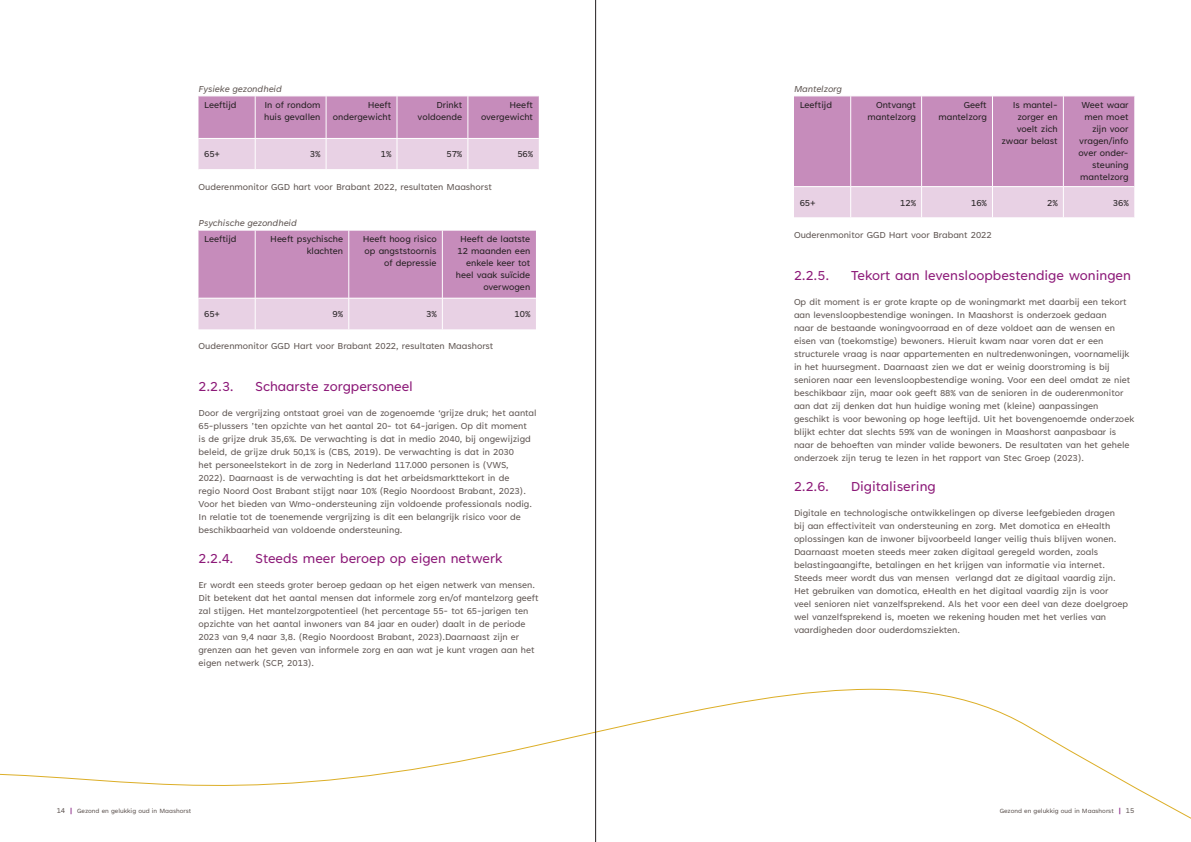
<style>
.page{position:relative;width:1191px;height:842px;background:#fff}
.page>*{position:absolute;margin:0;border:0;box-sizing:border-box;transform-origin:0 0}
.t1{font:15px "Tenorite";color:#8c1978}
.t2{font:10px/13px "Tenorite";color:#5f5552}
.t3{font:10px/12px "Tenorite";color:#231f20;text-align:right}
.t4{font:italic 10px "Tenorite";color:#5f5552}
.t5{font:7px "Tenorite";color:#5f5552}
.s1{font-size:8px}
.s2{font-weight:700;font-size:8px;color:#8a2885}
</style>
<div class="page">
<svg style="left:198px;top:97px;width:341px;height:72px;background:#d4a9cc"></svg>
<hr style="left:255px;top:96px;width:1px;height:42px;background:#fff">
<hr style="left:326px;top:96px;width:1px;height:42px;background:#fff">
<hr style="left:397px;top:96px;width:1px;height:42px;background:#fff">
<hr style="left:467px;top:96px;width:1px;height:42px;background:#fff">
<hr style="left:198px;top:138px;width:57px;height:1px;background:#fff">
<hr style="left:255px;top:138px;width:71px;height:1px;background:#fff">
<hr style="left:255px;top:139px;width:1px;height:30px;background:#fff">
<hr style="left:326px;top:138px;width:71px;height:1px;background:#fff">
<hr style="left:326px;top:139px;width:1px;height:30px;background:#fff">
<hr style="left:397px;top:138px;width:71px;height:1px;background:#fff">
<hr style="left:397px;top:139px;width:1px;height:30px;background:#fff">
<hr style="left:468px;top:138px;width:71px;height:1px;background:#fff">
<hr style="left:467px;top:139px;width:1px;height:30px;background:#fff">
<svg style="left:198px;top:231px;width:338px;height:98px;background:#d0a2c8"></svg>
<hr style="left:255px;top:230px;width:1px;height:68px;background:#fff">
<hr style="left:348px;top:230px;width:1px;height:68px;background:#fff">
<hr style="left:442px;top:230px;width:1px;height:68px;background:#fff">
<hr style="left:198px;top:298px;width:57px;height:1px;background:#fff">
<hr style="left:255px;top:298px;width:94px;height:1px;background:#fff">
<hr style="left:255px;top:298px;width:1px;height:31px;background:#fff">
<hr style="left:349px;top:298px;width:93px;height:1px;background:#fff">
<hr style="left:348px;top:298px;width:1px;height:31px;background:#fff">
<hr style="left:442px;top:298px;width:94px;height:1px;background:#fff">
<hr style="left:442px;top:298px;width:1px;height:31px;background:#fff">
<svg style="left:794px;top:97px;width:340px;height:121px;background:#cf9ec5"></svg>
<hr style="left:850px;top:96px;width:1px;height:90px;background:#fff">
<hr style="left:921px;top:96px;width:1px;height:90px;background:#fff">
<hr style="left:992px;top:96px;width:1px;height:90px;background:#fff">
<hr style="left:1063px;top:96px;width:1px;height:90px;background:#fff">
<hr style="left:794px;top:186px;width:56px;height:1px;background:#fff">
<hr style="left:850px;top:186px;width:71px;height:1px;background:#fff">
<hr style="left:850px;top:187px;width:1px;height:31px;background:#fff">
<hr style="left:921px;top:186px;width:71px;height:1px;background:#fff">
<hr style="left:921px;top:187px;width:1px;height:31px;background:#fff">
<hr style="left:992px;top:186px;width:71px;height:1px;background:#fff">
<hr style="left:992px;top:187px;width:1px;height:31px;background:#fff">
<hr style="left:1063px;top:186px;width:71px;height:1px;background:#fff">
<hr style="left:1063px;top:187px;width:1px;height:31px;background:#fff">
<svg style="left:0;top:658px;width:1191px;height:170px"></svg>
<hr style="left:595px;top:0;width:1px;height:842px;background:#231f20">
<p class="t4" style="left:198px;top:83px;width:85px">Fysieke gezondheid</p>
<p class="t3" style="left:204px;top:100px;width:34px">Leeftijd</p>
<p class="t3" style="left:264px;top:100px;width:58px;text-align:left">In of rondom huis gevallen</p>
<p class="t3" style="left:368px;top:100px;width:25px">Heeft</p>
<p class="t3" style="left:333px;top:112px;width:60px">ondergewicht</p>
<p class="t3" style="left:436px;top:100px;width:27px">Drinkt</p>
<p class="t3" style="left:418px;top:112px;width:46px">voldoende</p>
<p class="t3" style="left:509px;top:100px;width:25px">Heeft</p>
<p class="t3" style="left:481px;top:112px;width:53px">overgewicht</p>
<p class="t3" style="left:204px;top:149px;width:17px">65+</p>
<p class="t3" style="left:310px;top:149px;width:12px">3%</p>
<p class="t3" style="left:381px;top:149px;width:12px">1%</p>
<p class="t3" style="left:446px;top:149px;width:17px">57%</p>
<p class="t3" style="left:517px;top:149px;width:17px">56%</p>
<p class="t2" style="left:198px;top:181px;width:295px">Ouderenmonitor GGD hart voor Brabant 2022, resultaten Maashorst</p>
<p class="t4" style="left:198px;top:218px;width:100px">Psychische gezondheid</p>
<p class="t3" style="left:204px;top:234px;width:34px">Leeftijd</p>
<p class="t3" style="left:270px;top:234px;width:74px">Heeft psychische klachten</p>
<p class="t3" style="left:363px;top:234px;width:75px">Heeft hoog risico op angststoornis of depressie</p>
<p class="t3" style="left:456px;top:234px;width:76px">Heeft de laatste<br>12 maanden een enkele keer tot heel vaak suïcide overwogen</p>
<p class="t3" style="left:204px;top:309px;width:17px">65+</p>
<p class="t3" style="left:333px;top:309px;width:12px">9%</p>
<p class="t3" style="left:426px;top:309px;width:12px">3%</p>
<p class="t3" style="left:514px;top:309px;width:17px">10%</p>
<p class="t2" style="left:198px;top:340px;width:296px">Ouderenmonitor GGD Hart voor Brabant 2022, resultaten Maashorst</p>
<p class="t1" style="left:198px;top:379px;width:37px">2.2.3.</p>
<p class="t1" style="left:255px;top:379px;width:159px">Schaarste zorgpersoneel</p>
<p class="t2" style="left:198px;top:407px;width:340px">Door de vergrijzing ontstaat groei van de zogenoemde ‘grijze druk; het aantal 65-plussers ’ten opzichte van het aantal 20- tot 64-jarigen. Op dit moment<br>is de grijze druk 35,6%. De verwachting is dat in medio 2040, bij ongewijzigd beleid, de grijze druk 50,1% is (CBS, 2019). De verwachting is dat in 2030<br>het personeelstekort in de zorg in Nederland 117.000 personen is (VWS, 2022). Daarnaast is de verwachting is dat het arbeidsmarkttekort in de<br>regio Noord Oost Brabant stijgt naar 10% (Regio Noordoost Brabant, 2023).<br>Voor het bieden van Wmo-ondersteuning zijn voldoende professionals nodig.<br>In relatie tot de toenemende vergrijzing is dit een belangrijk risico voor de beschikbaarheid van voldoende ondersteuning.</p>
<p class="t1" style="left:198px;top:551px;width:37px">2.2.4.</p>
<p class="t1" style="left:255px;top:551px;width:249px">Steeds meer beroep op eigen netwerk</p>
<p class="t2" style="left:198px;top:579px;width:341px">Er wordt een steeds groter beroep gedaan op het eigen netwerk van mensen.<br>Dit betekent dat het aantal mensen dat informele zorg en/of mantelzorg geeft zal stijgen. Het mantelzorgpotentieel (het percentage 55- tot 65-jarigen ten opzichte van het aantal inwoners van 84 jaar en ouder) daalt in de periode 2023 van 9,4 naar 3,8. (Regio Noordoost Brabant, 2023).Daarnaast zijn er grenzen aan het geven van informele zorg en aan wat je kunt vragen aan het eigen netwerk (SCP, 2013).</p>
<p class="t4" style="left:794px;top:83px;width:50px">Mantelzorg</p>
<p class="t3" style="left:799px;top:100px;width:34px">Leeftijd</p>
<p class="t3" style="left:867px;top:100px;width:50px">Ontvangt mantelzorg</p>
<p class="t3" style="left:963px;top:100px;width:25px">Geeft</p>
<p class="t3" style="left:938px;top:112px;width:50px">mantelzorg</p>
<p class="t3" style="left:1012px;top:100px;width:46px">Is mantel-</p>
<p class="t3" style="left:1001px;top:112px;width:58px">zorger en voelt zich zwaar belast</p>
<p class="t3" style="left:1081px;top:100px;width:49px">Weet waar men moet zijn voor</p>
<p class="t3" style="left:1078px;top:136px;width:52px;text-align:left">vragen/info over onder-</p>
<p class="t3" style="left:1080px;top:160px;width:50px">steuning mantelzorg</p>
<p class="t3" style="left:799px;top:197px;width:17px">65+</p>
<p class="t3" style="left:900px;top:197px;width:17px">12%</p>
<p class="t3" style="left:971px;top:197px;width:17px">16%</p>
<p class="t3" style="left:1047px;top:197px;width:12px">2%</p>
<p class="t3" style="left:1112px;top:197px;width:17px">36%</p>
<p class="t2" style="left:794px;top:229px;width:199px">Ouderenmonitor GGD Hart voor Brabant 2022</p>
<p class="t1" style="left:794px;top:268px;width:37px">2.2.5.</p>
<p class="t1" style="left:850px;top:268px;width:282px">Tekort aan levensloopbestendige woningen</p>
<p class="t2" style="left:794px;top:296px;width:342px">Op dit moment is er grote krapte op de woningmarkt met daarbij een tekort aan levensloopbestendige woningen. In Maashorst is onderzoek gedaan<br>naar de bestaande woningvoorraad en of deze voldoet aan de wensen en eisen van (toekomstige) bewoners. Hieruit kwam naar voren dat er een structurele vraag is naar appartementen en nultredenwoningen, voornamelijk in het huursegment. Daarnaast zien we dat er weinig doorstroming is bij senioren naar een levensloopbestendige woning. Voor een deel omdat ze niet beschikbaar zijn, maar ook geeft 88% van de senioren in de ouderenmonitor aan dat zij denken dat hun huidige woning met (kleine) aanpassingen geschikt is voor bewoning op hoge leeftijd. Uit het bovengenoemde onderzoek blijkt echter dat slechts 59% van de woningen in Maashorst aanpasbaar is naar de behoeften van minder valide bewoners. De resultaten van het gehele onderzoek zijn terug te lezen in het rapport van Stec Groep (2023).</p>
<p class="t1" style="left:794px;top:479px;width:37px">2.2.6.</p>
<p class="t1" style="left:850px;top:479px;width:86px">Digitalisering</p>
<p class="t2" style="left:794px;top:507px;width:335px">Digitale en technologische ontwikkelingen op diverse leefgebieden dragen bij aan effectiviteit van ondersteuning en zorg. Met domotica en eHealth oplossingen kan de inwoner bijvoorbeeld langer veilig thuis blijven wonen.<br>Daarnaast moeten steeds meer zaken digitaal geregeld worden, zoals belastingaangifte, betalingen en het krijgen van informatie via internet.<br>Steeds meer wordt dus van mensen verlangd dat ze digitaal vaardig zijn.<br>Het gebruiken van domotica, eHealth en het digitaal vaardig zijn is voor veel senioren niet vanzelfsprekend. Als het voor een deel van deze doelgroep wel vanzelfsprekend is, moeten we rekening houden met het verlies van vaardigheden door ouderdomsziekten.</p>
<p class="t5" style="left:57px;top:807px;width:136px"><span class="s1">14</span> <span class="s2">|</span> Gezond en gelukkig oud in Maashorst</p>
<p class="t5" style="left:999px;top:807px;width:136px">Gezond en gelukkig oud in Maashorst <span class="s2">|</span> <span class="s1">15</span></p>
</div>
